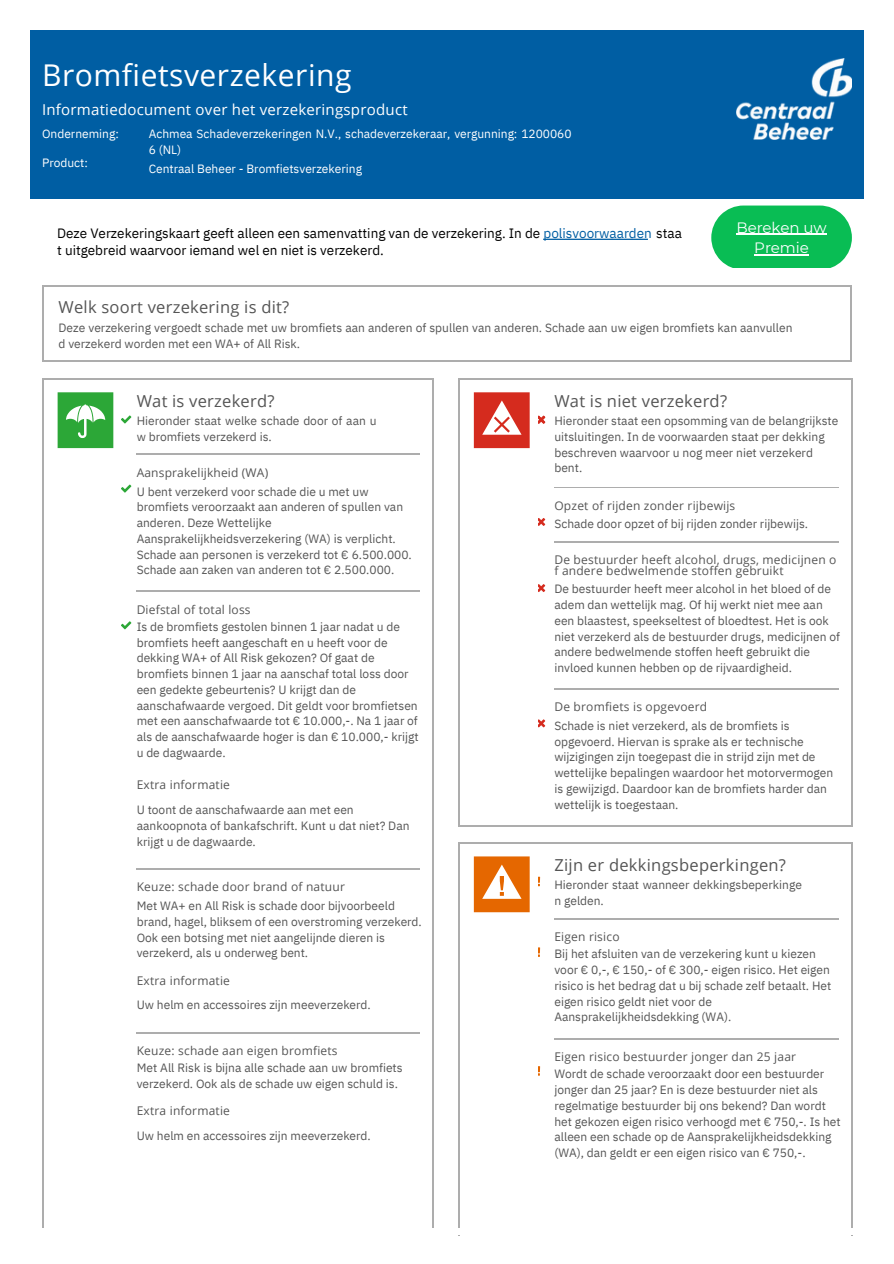
<style>
.page{position:relative;width:894px;height:1264px;background:#fff}
.page>*{position:absolute;margin:0;border:0;box-sizing:border-box;transform-origin:0 0}
.t1{font:30px "Open Sans";letter-spacing:.015em;color:#fff}
.t2{font:16.5px "Open Sans";letter-spacing:.015em;color:#555}
.t3{font:15px "Open Sans";letter-spacing:.015em;color:#fff}
.t4{font:15px/20.2px "Montserrat";letter-spacing:-.005em;color:#fff;text-align:center}
.t5{font:13.5px/17px "IBM Plex Sans";color:#000}
.t6{font:12px/15.8px "IBM Plex Sans";color:#555}
.t7{font:12px/11.2px "Open Sans";letter-spacing:.015em;color:#555}
.t8{font:12px/15.8px "IBM Plex Sans";color:#fff}
.s1{color:#005ea3}
</style>
<div class="page">
<div style="left:30px;top:30px;width:833px;height:168px;background:#005ea3"></div>
<hr style="left:42px;top:285px;width:809px;height:2px;background:#adadad">
<hr style="left:42px;top:360px;width:809px;height:2px;background:#adadad">
<hr style="left:42px;top:285px;width:2px;height:77px;background:#adadad">
<hr style="left:849px;top:285px;width:2px;height:77px;background:#adadad">
<img style="left:736px;top:59px;width:115px;height:81px">
<hr style="left:42px;top:378px;width:391px;height:2px;background:#adadad">
<hr style="left:42px;top:378px;width:2px;height:856px;background:#adadad">
<hr style="left:432px;top:378px;width:1px;height:856px;background:#adadad">
<svg style="left:58px;top:392px;width:55px;height:56px;background:#4db456"></svg>
<svg style="left:121px;top:415px;width:10px;height:8px"></svg>
<hr style="left:137px;top:453px;width:283px;height:2px;background:#adadad">
<svg style="left:121px;top:484px;width:10px;height:8px"></svg>
<hr style="left:137px;top:590px;width:283px;height:2px;background:#adadad">
<svg style="left:121px;top:621px;width:10px;height:8px"></svg>
<hr style="left:137px;top:868px;width:283px;height:1px;background:#adadad">
<hr style="left:137px;top:1032px;width:283px;height:1px;background:#adadad">
<hr style="left:543px;top:239px;width:104px;height:1px;background:#005ea3">
<hr style="left:458px;top:378px;width:394px;height:2px;background:#adadad">
<hr style="left:458px;top:825px;width:394px;height:1px;background:#adadad">
<hr style="left:458px;top:378px;width:1px;height:448px;background:#adadad">
<hr style="left:850px;top:378px;width:2px;height:448px;background:#adadad">
<svg style="left:473px;top:392px;width:56px;height:56px"></svg>
<svg style="left:538px;top:416px;width:7px;height:7px"></svg>
<hr style="left:554px;top:487px;width:284px;height:1px;background:#adadad">
<svg style="left:538px;top:518px;width:7px;height:8px"></svg>
<hr style="left:554px;top:541px;width:284px;height:1px;background:#adadad">
<svg style="left:538px;top:584px;width:7px;height:8px"></svg>
<hr style="left:554px;top:688px;width:284px;height:1px;background:#adadad">
<svg style="left:538px;top:719px;width:7px;height:8px"></svg>
<hr style="left:458px;top:842px;width:394px;height:2px;background:#adadad">
<hr style="left:458px;top:842px;width:1px;height:392px;background:#adadad">
<hr style="left:850px;top:842px;width:2px;height:392px;background:#adadad">
<svg style="left:473px;top:856px;width:56px;height:56px"></svg>
<svg style="left:538px;top:876px;width:2px;height:10px"></svg>
<hr style="left:554px;top:917px;width:284px;height:2px;background:#adadad">
<svg style="left:538px;top:947px;width:2px;height:9px"></svg>
<hr style="left:554px;top:1038px;width:284px;height:1px;background:#adadad">
<svg style="left:538px;top:1066px;width:2px;height:9px"></svg>
<svg style="left:711px;top:205px;width:140px;height:63px;background:#25c467"></svg>
<hr style="left:736px;top:234px;width:90px;height:1px;background:#fff">
<hr style="left:754px;top:254px;width:54px;height:1px;background:#fff">
<h1 class="t1" style="left:42px;top:54px;width:311px">Bromfietsverzekering</h1>
<p class="t3" style="left:42px;top:99px;width:367px">Informatiedocument over het verzekeringsproduct</p>
<p class="t8" style="left:42px;top:126px;width:78px">Onderneming:</p>
<p class="t8" style="left:42px;top:155px;width:47px">Product:</p>
<p class="t8" style="left:149px;top:126px;width:424px">Achmea Schadeverzekeringen N.V., schadeverzekeraar, vergunning: 1200060<br>6 (NL)</p>
<p class="t8" style="left:149px;top:161px;width:215px">Centraal Beheer - Bromfietsverzekering</p>
<p class="t5" style="left:57px;top:224px;width:626px">Deze Verzekeringskaart geeft alleen een samenvatting van de verzekering. In de <span class="s1">polisvoorwaarden</span> staa t uitgebreid waarvoor iemand wel en niet is verzekerd.</p>
<h2 class="t2" style="left:59px;top:296px;width:232px">Welk soort verzekering is dit?</h2>
<p class="t4" style="left:736px;top:217px;width:92px">Bereken uw<br>Premie</p>
<p class="t6" style="left:59px;top:319px;width:735px">Deze verzekering vergoedt schade met uw bromfiets aan anderen of spullen van anderen. Schade aan uw eigen bromfiets kan aanvullen d verzekerd worden met een WA+ of All Risk.</p>
<h2 class="t2" style="left:137px;top:389px;width:139px">Wat is verzekerd?</h2>
<p class="t6" style="left:137px;top:412px;width:241px">Hieronder staat welke schade door of aan u w bromfiets verzekerd is.</p>
<p class="t7" style="left:137px;top:466px;width:133px">Aansprakelijkheid (WA)</p>
<p class="t6" style="left:137px;top:483px;width:276px">U bent verzekerd voor schade die u met uw bromfiets veroorzaakt aan anderen of spullen van anderen. Deze Wettelijke Aansprakelijkheidsverzekering (WA) is verplicht.<br>Schade aan personen is verzekerd tot € 6.500.000.<br>Schade aan zaken van anderen tot € 2.500.000.</p>
<p class="t7" style="left:137px;top:603px;width:115px">Diefstal of total loss</p>
<p class="t6" style="left:137px;top:618px;width:283px">Is de bromfiets gestolen binnen 1 jaar nadat u de bromfiets heeft aangeschaft en u heeft voor de dekking WA+ of All Risk gekozen? Of gaat de bromfiets binnen 1 jaar na aanschaf total loss door een gedekte gebeurtenis? U krijgt dan de aanschafwaarde vergoed. Dit geldt voor bromfietsen met een aanschafwaarde tot € 10.000,-. Na 1 jaar of als de aanschafwaarde hoger is dan € 10.000,- krijgt u de dagwaarde.</p>
<p class="t7" style="left:137px;top:779px;width:95px">Extra informatie</p>
<p class="t6" style="left:137px;top:801px;width:274px">U toont de aanschafwaarde aan met een aankoopnota of bankafschrift. Kunt u dat niet? Dan krijgt u de dagwaarde.</p>
<p class="t7" style="left:137px;top:881px;width:210px">Keuze: schade door brand of natuur</p>
<p class="t6" style="left:137px;top:897px;width:286px">Met WA+ en All Risk is schade door bijvoorbeeld brand, hagel, bliksem of een overstroming verzekerd.<br>Ook een botsing met niet aangelijnde dieren is verzekerd, als u onderweg bent.</p>
<p class="t7" style="left:137px;top:974px;width:95px">Extra informatie</p>
<p class="t6" style="left:137px;top:996px;width:235px">Uw helm en accessoires zijn meeverzekerd.</p>
<p class="t7" style="left:137px;top:1044px;width:202px">Keuze: schade aan eigen bromfiets</p>
<p class="t6" style="left:137px;top:1059px;width:267px">Met All Risk is bijna alle schade aan uw bromfiets verzekerd. Ook als de schade uw eigen schuld is.</p>
<p class="t7" style="left:137px;top:1104px;width:95px">Extra informatie</p>
<p class="t6" style="left:137px;top:1127px;width:235px">Uw helm en accessoires zijn meeverzekerd.</p>
<h2 class="t2" style="left:554px;top:389px;width:174px">Wat is niet verzekerd?</h2>
<p class="t6" style="left:554px;top:412px;width:285px">Hieronder staat een opsomming van de belangrijkste uitsluitingen. In de voorwaarden staat per dekking beschreven waarvoor u nog meer niet verzekerd bent.</p>
<p class="t7" style="left:554px;top:499px;width:182px">Opzet of rijden zonder rijbewijs</p>
<p class="t6" style="left:554px;top:516px;width:255px">Schade door opzet of bij rijden zonder rijbewijs.</p>
<p class="t7" style="left:554px;top:554px;width:283px">De bestuurder heeft alcohol, drugs, medicijnen o f andere bedwelmende stoffen gebruikt</p>
<p class="t6" style="left:554px;top:581px;width:287px">De bestuurder heeft meer alcohol in het bloed of de adem dan wettelijk mag. Of hij werkt niet mee aan een blaastest, speekseltest of bloedtest. Het is ook niet verzekerd als de bestuurder drugs, medicijnen of andere bedwelmende stoffen heeft gebruikt die invloed kunnen hebben op de rijvaardigheid.</p>
<p class="t7" style="left:554px;top:701px;width:154px">De bromfiets is opgevoerd</p>
<p class="t6" style="left:554px;top:717px;width:280px">Schade is niet verzekerd, als de bromfiets is opgevoerd. Hiervan is sprake als er technische wijzigingen zijn toegepast die in strijd zijn met de wettelijke bepalingen waardoor het motorvermogen is gewijzigd. Daardoor kan de bromfiets harder dan wettelijk is toegestaan.</p>
<h2 class="t2" style="left:554px;top:853px;width:233px">Zijn er dekkingsbeperkingen?</h2>
<p class="t6" style="left:554px;top:876px;width:249px">Hieronder staat wanneer dekkingsbeperkinge n gelden.</p>
<p class="t7" style="left:554px;top:930px;width:67px">Eigen risico</p>
<p class="t6" style="left:554px;top:945px;width:278px">Bij het afsluiten van de verzekering kunt u kiezen voor € 0,-, € 150,- of € 300,- eigen risico. Het eigen risico is het bedrag dat u bij schade zelf betaalt. Het eigen risico geldt niet voor de Aansprakelijkheidsdekking (WA).</p>
<p class="t7" style="left:554px;top:1050px;width:243px">Eigen risico bestuurder jonger dan 25 jaar</p>
<p class="t6" style="left:554px;top:1065px;width:288px">Wordt de schade veroorzaakt door een bestuurder jonger dan 25 jaar? En is deze bestuurder niet als regelmatige bestuurder bij ons bekend? Dan wordt het gekozen eigen risico verhoogd met € 750,-. Is het alleen een schade op de Aansprakelijkheidsdekking (WA), dan geldt er een eigen risico van € 750,-.</p>
</div>
